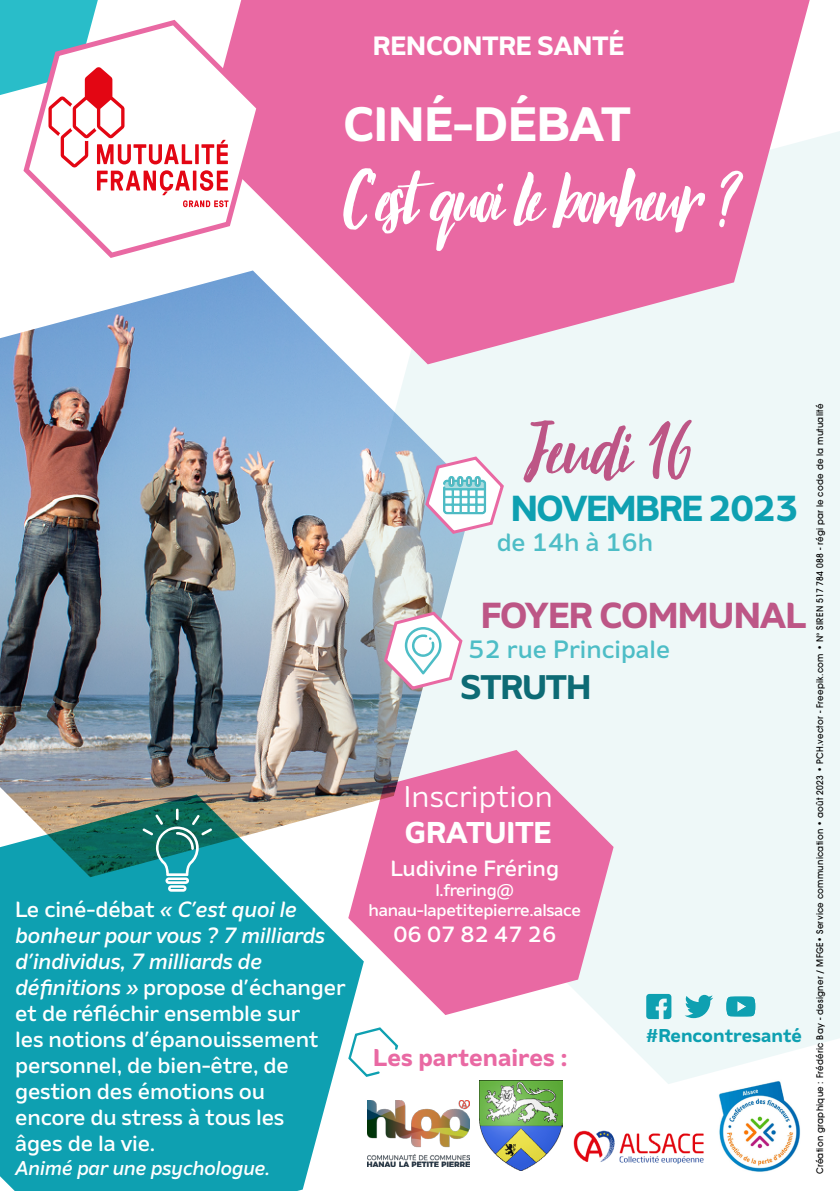
<style>
.page{position:relative;width:840px;height:1191px;background:#fff}
.page>*{position:absolute;margin:0;border:0;box-sizing:border-box;transform-origin:0 0}
.t1{font:95px "October Storm";color:#bd5686}
.t2{font:90px "October Storm";letter-spacing:-.025em;color:#fff}
.t3{font:700 48px "Amino";color:#fff}
.t4{font:700 36px "Amino";letter-spacing:-.02em;color:#bd5686}
.t5{font:700 36px "Amino";letter-spacing:-.04em;color:#0ea0b1}
.t6{font:700 34px "Amino";letter-spacing:-.025em;color:#0d6b75}
.t7{font:30px "Amino";color:#fff}
.t8{font:700 30px "Amino";color:#fff}
.t9{font:700 26.4px "Amino";color:#fff}
.t10{font:500 25px "Amino";color:#4dbdc6}
.t11{font:700 24.2px "Amino";color:#e969a3}
.t12{font:500 22px/26px "Amino";letter-spacing:-.01em;color:#fff}
.t13{font:italic 500 20px "Amino";letter-spacing:-.01em;color:#fff}
.t14{font:700 18.6px "Amino";color:#0ea0b1}
.t15{font:500 17px/20px "Amino";letter-spacing:-.02em;color:#fff;text-align:center}
.t16{font:500 9px "Avant Garde";letter-spacing:.03em;color:#000;scale:.95 1}
.s1{font-style:italic}
</style>
<div class="page">
<div style="left:475px;top:132px;width:364px;height:952px;background:#eef8f8"></div>
<div style="left:0;top:877px;width:350px;height:314px;background:#0ea0b1"></div>
<svg style="left:348px;top:750px;width:265px;height:265px;background:#ea92bb"></svg>
<svg style="left:236px;top:0;width:573px;height:364px;background:#ea82b2"></svg>
<svg style="left:60px;top:20px;width:202px;height:238px"></svg>
<svg style="left:0;top:0;width:228px;height:207px"></svg>
<img style="left:0;top:270px;width:475px;height:607px">
<svg style="left:422px;top:455px;width:83px;height:80px"></svg>
<svg style="left:381px;top:610px;width:83px;height:81px"></svg>
<svg style="left:142px;top:808px;width:70px;height:83px;background:#2c9291"></svg>
<svg style="left:684px;top:995px;width:28px;height:23px"></svg>
<svg style="left:726px;top:996px;width:28px;height:20px"></svg>
<svg style="left:646px;top:994px;width:25px;height:25px"></svg>
<svg style="left:347px;top:1026px;width:52px;height:52px"></svg>
<img style="left:367px;top:1100px;width:102px;height:66px">
<img style="left:715px;top:1074px;width:88px;height:98px">
<img style="left:479px;top:1080px;width:82px;height:90px">
<img style="left:573px;top:1130px;width:131px;height:34px">
<p class="t9" style="left:372px;top:29px;width:127px">RENCONTRE</p>
<p class="t9" style="left:537px;top:29px;width:88px">SANTÉ</p>
<h3 class="t3" style="left:343px;top:94px;width:258px">CINÉ-DÉBAT</h3>
<h2 class="t2" style="left:343px;top:155px;width:400px">C’est quoi le bonheur ?</h2>
<p class="t12" style="left:15px;top:895px;width:331px">Le ciné-débat <span class="s1">« C’est quoi le bonheur pour vous ? 7 milliards d’individus, 7 milliards de définitions »</span> propose d’échanger et de réfléchir ensemble sur<br>les notions d’épanouissement personnel, de bien-être, de gestion des émotions ou<br>encore du stress à tous les<br>âges de la vie.</p>
<p class="t13" style="left:15px;top:1155px;width:256px">Animé par une psychologue.</p>
<h1 class="t1" style="left:526px;top:404px;width:167px">Jeudi 16</h1>
<h3 class="t5" style="left:510px;top:486px;width:289px">NOVEMBRE 2023</h3>
<p class="t10" style="left:496px;top:527px;width:158px">de 14h à 16h</p>
<h3 class="t4" style="left:480px;top:593px;width:196px">FOYER COMMU</h3>
<h3 class="t4" style="left:733px;top:593px;width:74px">NAL</h3>
<p class="t10" style="left:468px;top:634px;width:203px">52 rue Principale</p>
<h3 class="t6" style="left:460px;top:666px;width:132px">STRUTH</h3>
<h3 class="t7" style="left:403px;top:778px;width:151px">Inscription</h3>
<h3 class="t8" style="left:405px;top:814px;width:148px">GRATUITE</h3>
<p class="t12" style="left:390px;top:854px;width:170px">Ludivine Fréring</p>
<p class="t15" style="left:368px;top:879px;width:214px">l.frering@ hanau-lapetitepierre.alsace</p>
<p class="t12" style="left:393px;top:921px;width:164px">06 07 82 47 26</p>
<p class="t11" style="left:373px;top:1042px;width:196px">LES PARTENAIRES :</p>
<p class="t14" style="left:646px;top:1023px;width:157px">#RENCONTRESANTÉ</p>
<p class="t16" style="left:814px;top:1174px;width:812px;rotate:-90deg">Création graphique : Frédéric Bay - designer / MFGE• Service communication • août 2023 • PCH.vector - Freepik.com • N° SIREN 517 784 088 - régi par le code de la mutualité</p>
</div>
